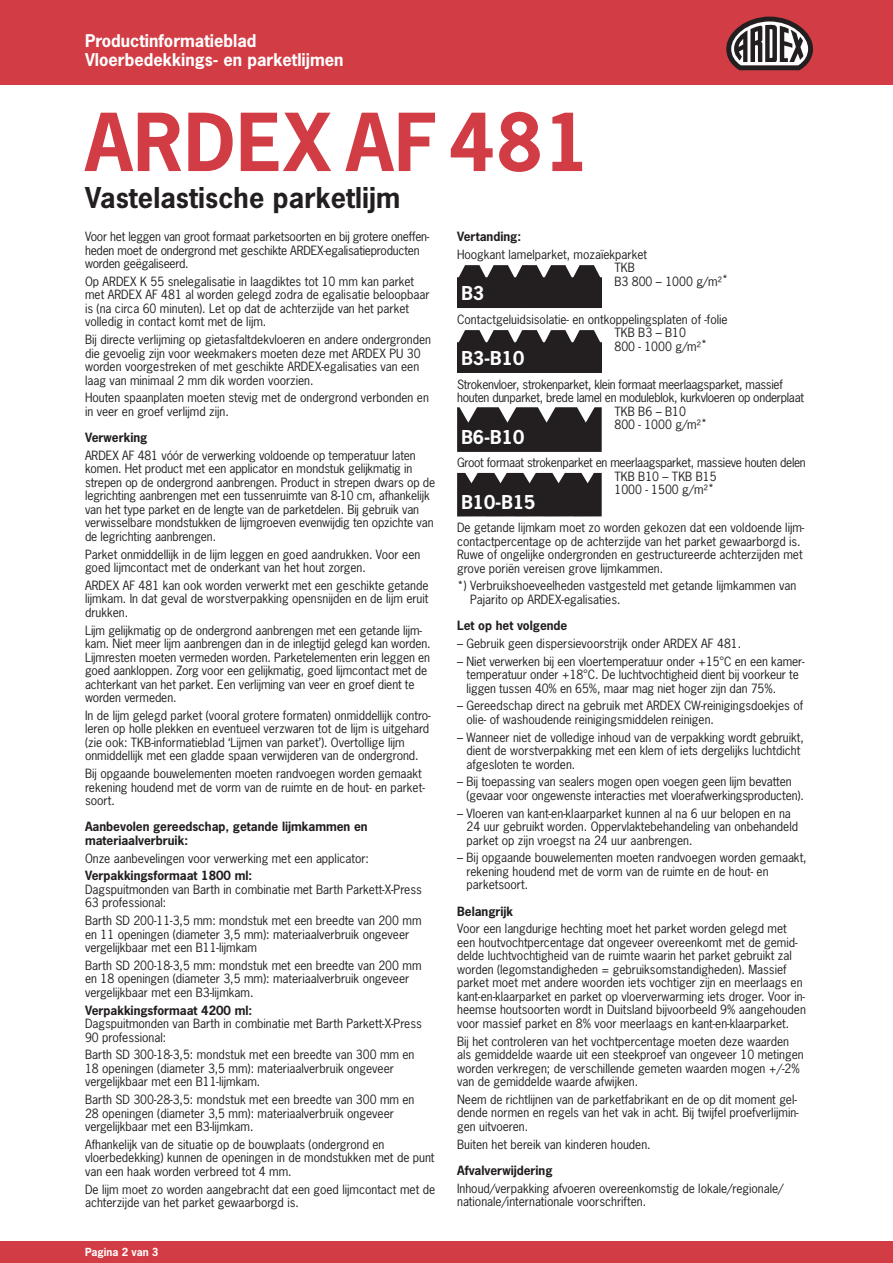
<style>
.page{position:relative;width:893px;height:1263px;background:#fff}
.page>*{position:absolute;margin:0;border:0;box-sizing:border-box;transform-origin:0 0}
.t1{font:700 75px "News Gothic Std";letter-spacing:.015em;color:#d23c44}
.t2{font:700 27px "News Gothic Std";letter-spacing:.005em;color:#231f20}
.t3{font:700 18px "News Gothic Std";color:#fff}
.t4{font:700 16.5px/19.5px "News Gothic Std";color:#fff}
.t5{font:12px/13.5px "News Gothic Std";color:#231f20}
.t6{font:12px/13.5px "News Gothic Std";letter-spacing:-.025em;color:#231f20}
.t7{font:700 12px/13.5px "News Gothic Std";color:#231f20}
.t8{font:12px/13.5px "News Gothic Std";letter-spacing:-.02em;color:#231f20}
.t9{font:700 10.5px "News Gothic Std";color:#fff}
</style>
<div class="page">
<div style="left:0;top:0;width:893px;height:85px;background:#d23c44"></div>
<div style="left:0;top:1242px;width:893px;height:21px;background:#d23c44"></div>
<svg style="left:457px;top:265px;width:145px;height:43px;background:#353132"></svg>
<svg style="left:457px;top:330px;width:145px;height:43px;background:#353132"></svg>
<svg style="left:457px;top:407px;width:145px;height:45px;background:#373334"></svg>
<svg style="left:457px;top:473px;width:145px;height:43px;background:#2e2b2c"></svg>
<svg style="left:726px;top:17px;width:87px;height:53px"></svg>
<h3 class="t4" style="left:85px;top:31px;width:260px">Productinformatieblad<br>Vloerbedekkings- en parketlijmen</h3>
<h1 class="t1" style="left:85px;top:93px;width:507px">ARDEX AF481</h1>
<h2 class="t2" style="left:85px;top:180px;width:317px">Vastelastische parketlijm</h2>
<p class="t8" style="left:85px;top:230px;width:346px">Voor het leggen van groot formaat parketsoorten en bij grotere oneffen&shy;heden moet de ondergrond met geschikte ARDEX-egalisatieproducten worden geëgaliseerd.</p>
<p class="t5" style="left:85px;top:274px;width:346px">Op ARDEX K 55 snelegalisatie in laagdiktes tot 10 mm kan parket met ARDEX AF 481 al worden gelegd zodra de egalisatie beloopbaar is (na circa 60 minuten). Let op dat de achterzijde van het parket volledig in contact komt met de lijm.</p>
<p class="t5" style="left:85px;top:333px;width:347px">Bij directe verlijming op gietasfaltdekvloeren en andere ondergronden die gevoelig zijn voor weekmakers moeten deze met ARDEX PU 30 worden voorgestreken of met geschikte ARDEX-egalisaties van een laag van minimaal 2 mm dik worden voorzien.</p>
<p class="t5" style="left:85px;top:391px;width:345px">Houten spaanplaten moeten stevig met de ondergrond verbonden en in veer en groef verlijmd zijn.</p>
<p class="t7" style="left:85px;top:431px;width:64px">Verwerking</p>
<p class="t5" style="left:85px;top:448px;width:352px">ARDEX AF 481 vóór de verwerking voldoende op temperatuur laten komen. Het product met een applicator en mondstuk gelijkmatig in strepen op de ondergrond aanbrengen. Product in strepen dwars op de legrichting aanbrengen met een tussenruimte van 8-10 cm, afhankelijk van het type parket en de lengte van de parketdelen. Bij gebruik van verwisselbare mondstukken de lijmgroeven evenwijdig ten opzichte van de legrichting aanbrengen.</p>
<p class="t5" style="left:85px;top:547px;width:337px">Parket onmiddellijk in de lijm leggen en goed aandrukken. Voor een goed lijmcontact met de onderkant van het hout zorgen.</p>
<p class="t5" style="left:85px;top:578px;width:345px;text-align:justify">ARDEX AF 481 kan ook worden verwerkt met een geschikte getande lijmkam. In dat geval de worstverpakking opensnijden en de lijm eruit drukken.</p>
<p class="t5" style="left:85px;top:623px;width:347px">Lijm gelijkmatig op de ondergrond aanbrengen met een getande lijm&shy;kam. Niet meer lijm aanbrengen dan in de inlegtijd gelegd kan worden.<br>Lijmresten moeten vermeden worden. Parketelementen erin leggen en goed aankloppen. Zorg voor een gelijkmatig, goed lijmcontact met de achterkant van het parket. Een verlijming van veer en groef dient te worden vermeden.</p>
<p class="t5" style="left:85px;top:708px;width:347px">In de lijm gelegd parket (vooral grotere formaten) onmiddellijk contro&shy;leren op holle plekken en eventueel verzwaren tot de lijm is uitgehard (zie ook: TKB-informatieblad ‘Lijmen van parket’). Overtollige lijm onmiddellijk met een gladde spaan verwijderen van de ondergrond.</p>
<p class="t5" style="left:85px;top:767px;width:341px">Bij opgaande bouwelementen moeten randvoegen worden gemaakt rekening houdend met de vorm van de ruimte en de hout- en parket&shy;soort.</p>
<p class="t7" style="left:85px;top:820px;width:284px">Aanbevolen gereedschap, getande lijmkammen en materiaalverbruik:</p>
<p class="t5" style="left:85px;top:851px;width:286px">Onze aanbevelingen voor verwerking met een applicator:</p>
<p class="t7" style="left:85px;top:869px;width:169px">Verpakkingsformaat 1800 ml:</p>
<p class="t5" style="left:85px;top:882px;width:338px">Dagspuitmonden van Barth in combinatie met Barth Parkett-X-Press<br>63 professional:</p>
<p class="t5" style="left:85px;top:914px;width:338px">Barth SD 200-11-3,5 mm: mondstuk met een breedte van 200 mm en 11 openingen (diameter 3,5 mm): materiaalverbruik ongeveer vergelijkbaar met een B11-lijmkam</p>
<p class="t5" style="left:85px;top:958px;width:338px">Barth SD 200-18-3,5 mm: mondstuk met een breedte van 200 mm en 18 openingen (diameter 3,5 mm): materiaalverbruik ongeveer vergelijkbaar met een B3-lijmkam.</p>
<p class="t7" style="left:85px;top:1003px;width:169px">Verpakkingsformaat 4200 ml:</p>
<p class="t5" style="left:85px;top:1017px;width:338px">Dagspuitmonden van Barth in combinatie met Barth Parkett-X-Press<br>90 professional:</p>
<p class="t5" style="left:85px;top:1048px;width:331px">Barth SD 300-18-3,5: mondstuk met een breedte van 300 mm en<br>18 openingen (diameter 3,5 mm): materiaalverbruik ongeveer vergelijkbaar met een B11-lijmkam.</p>
<p class="t5" style="left:85px;top:1093px;width:331px">Barth SD 300-28-3,5: mondstuk met een breedte van 300 mm en<br>28 openingen (diameter 3,5 mm): materiaalverbruik ongeveer vergelijkbaar met een B3-lijmkam.</p>
<p class="t5" style="left:85px;top:1137px;width:351px">Afhankelijk van de situatie op de bouwplaats (ondergrond en vloerbedekking) kunnen de openingen in de mondstukken met de punt van een haak worden verbreed tot 4 mm.</p>
<p class="t5" style="left:85px;top:1182px;width:352px">De lijm moet zo worden aangebracht dat een goed lijmcontact met de achterzijde van het parket gewaarborgd is.</p>
<p class="t9" style="left:85px;top:1245px;width:75px">Pagina 2 van 3</p>
<p class="t7" style="left:457px;top:230px;width:66px">Vertanding:</p>
<p class="t5" style="left:457px;top:247px;width:191px">Hoogkant lamelparket, mozaïekparket</p>
<h3 class="t3" style="left:461px;top:281px;width:24px">B3</h3>
<p class="t5" style="left:614px;top:261px;width:115px">TKB<br>B3 800 – 1000 g/m²*</p>
<p class="t5" style="left:457px;top:312px;width:272px">Contactgeluidsisolatie- en ontkoppelingsplaten of -folie</p>
<h3 class="t3" style="left:461px;top:346px;width:64px">B3-B10</h3>
<p class="t5" style="left:614px;top:326px;width:94px">TKB B3 – B10<br>800 - 1000 g/m²*</p>
<p class="t6" style="left:457px;top:377px;width:348px">Strokenvloer, strokenparket, klein formaat meerlaagsparket, massief houten dunparket, brede lamel en moduleblok, kurkvloeren op onderplaat</p>
<h3 class="t3" style="left:461px;top:425px;width:64px">B6-B10</h3>
<p class="t5" style="left:614px;top:404px;width:94px">TKB B6 – B10<br>800 - 1000 g/m²*</p>
<p class="t6" style="left:457px;top:456px;width:350px">Groot formaat strokenparket en meerlaagsparket, massieve houten delen</p>
<h3 class="t3" style="left:461px;top:490px;width:75px">B10-B15</h3>
<p class="t5" style="left:614px;top:469px;width:104px">TKB B10 – TKB B15<br>1000 - 1500 g/m²*</p>
<p class="t5" style="left:457px;top:521px;width:349px">De getande lijmkam moet zo worden gekozen dat een voldoende lijm&shy;contactpercentage op de achterzijde van het parket gewaarborgd is.<br>Ruwe of ongelijke ondergronden en gestructureerde achterzijden met grove poriën vereisen grove lijmkammen.</p>
<p class="t5" style="left:470px;top:579px;width:328px;text-indent:-13px">*) Verbruikshoeveelheden vastgesteld met getande lijmkammen van<br>Pajarito op ARDEX-egalisaties.</p>
<p class="t7" style="left:457px;top:619px;width:112px">Let op het volgende</p>
<p class="t5" style="left:457px;top:636px;width:286px">– Gebruik geen dispersievoorstrijk onder ARDEX AF 481.</p>
<p class="t5" style="left:466px;top:654px;width:340px;text-indent:-9px">– Niet verwerken bij een vloertemperatuur onder +15°C en een kamer&shy;temperatuur onder +18°C. De luchtvochtigheid dient bij voorkeur te liggen tussen 40% en 65%, maar mag niet hoger zijn dan 75%.</p>
<p class="t5" style="left:466px;top:699px;width:338px;text-indent:-9px">– Gereedschap direct na gebruik met ARDEX CW-reinigingsdoekjes of olie- of washoudende reinigingsmiddelen reinigen.</p>
<p class="t5" style="left:466px;top:730px;width:339px;text-indent:-9px">– Wanneer niet de volledige inhoud van de verpakking wordt gebruikt, dient de worstverpakking met een klem of iets dergelijks luchtdicht afgesloten te worden.</p>
<p class="t5" style="left:466px;top:775px;width:339px;text-indent:-9px">– Bij toepassing van sealers mogen open voegen geen lijm bevatten (gevaar voor ongewenste interacties met vloerafwerkingsproducten).</p>
<p class="t5" style="left:466px;top:806px;width:333px;text-indent:-9px">– Vloeren van kant-en-klaarparket kunnen al na 6 uur belopen en na<br>24 uur gebruikt worden. Oppervlaktebehandeling van onbehandeld parket op zijn vroegst na 24 uur aanbrengen.</p>
<p class="t5" style="left:466px;top:851px;width:342px;text-indent:-9px">– Bij opgaande bouwelementen moeten randvoegen worden gemaakt, rekening houdend met de vorm van de ruimte en de hout- en parketsoort.</p>
<p class="t7" style="left:457px;top:904px;width:58px">Belangrijk</p>
<p class="t5" style="left:457px;top:922px;width:350px">Voor een langdurige hechting moet het parket worden gelegd met een houtvochtpercentage dat ongeveer overeenkomt met de gemid&shy;delde luchtvochtigheid van de ruimte waarin het parket gebruikt zal worden (legomstandigheden = gebruiksomstandigheden). Massief parket moet met andere woorden iets vochtiger zijn en meerlaags en kant-en-klaarparket en parket op vloerverwarming iets droger. Voor in&shy;heemse houtsoorten wordt in Duitsland bijvoorbeeld 9% aangehouden voor massief parket en 8% voor meerlaags en kant-en-klaarparket.</p>
<p class="t5" style="left:457px;top:1034px;width:348px">Bij het controleren van het vochtpercentage moeten deze waarden als gemiddelde waarde uit een steekproef van ongeveer 10 metingen worden verkregen; de verschillende gemeten waarden mogen +/-2% van de gemiddelde waarde afwijken.</p>
<p class="t5" style="left:457px;top:1092px;width:343px">Neem de richtlijnen van de parketfabrikant en de op dit moment gel&shy;dende normen en regels van het vak in acht. Bij twijfel proefverlijmin&shy;gen uitvoeren.</p>
<p class="t5" style="left:457px;top:1137px;width:195px">Buiten het bereik van kinderen houden.</p>
<p class="t7" style="left:457px;top:1163px;width:97px">Afvalverwijdering</p>
<p class="t5" style="left:457px;top:1181px;width:328px">Inhoud/verpakking afvoeren overeenkomstig de lokale/regionale/ nationale/internationale voorschriften.</p>
</div>
